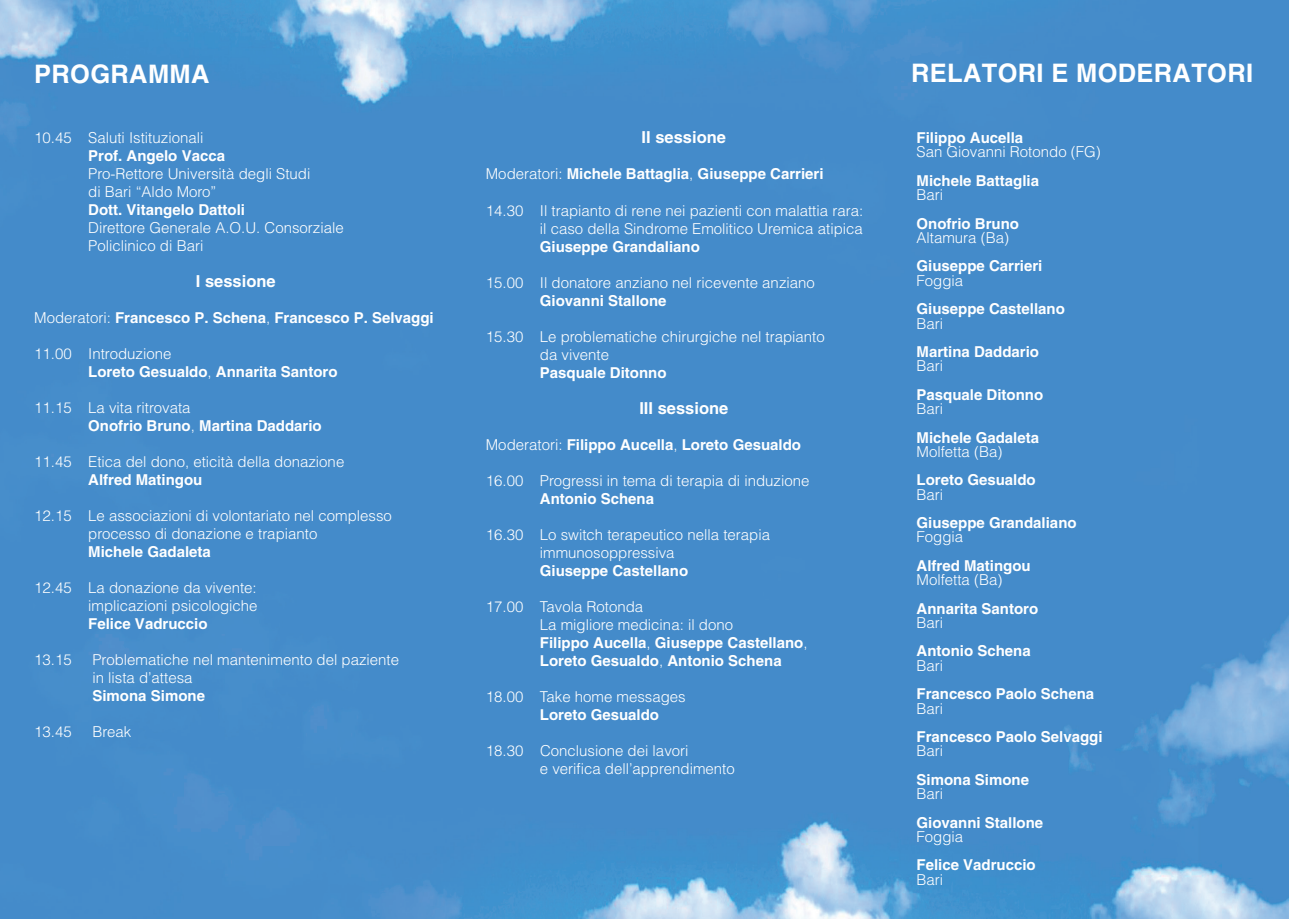
<style>
.page{position:relative;width:1289px;height:919px;background:#fff}
.page>*{position:absolute;margin:0;border:0;box-sizing:border-box;transform-origin:0 0}
.t1{font:700 25.5px "Helvetica";letter-spacing:.01em;color:#fff}
.t2{font:700 16.5px "Helvetica";color:#fff}
.t3{font:300 15px/18px "Helvetica";color:#fff}
.t4{font:700 15px/18px "Helvetica";color:#fff}
.s1{font-weight:300}
</style>
<div class="page">
<img style="left:0;top:0;width:1288px;height:918px">
<h1 class="t1" style="left:34px;top:58px;width:177px">PROGRAMMA</h1>
<h1 class="t1" style="left:911px;top:57px;width:343px">RELATORI E MODERATORI</h1>
<p class="t3" style="left:34px;top:128px;width:171px">10.45 Saluti Istituzionali</p>
<p class="t4" style="left:88px;top:146px;width:138px">Prof. Angelo Vacca</p>
<p class="t3" style="left:88px;top:164px;width:223px">Pro-Rettore Università degli Studi di Bari “Aldo Moro”</p>
<p class="t4" style="left:88px;top:200px;width:158px">Dott. Vitangelo Dattoli</p>
<p class="t3" style="left:88px;top:218px;width:257px">Direttore Generale A.O.U. Consorziale<br>Policlinico di Bari</p>
<p class="t2" style="left:196px;top:271px;width:81px">I sessione</p>
<p class="t4" style="left:34px;top:308px;width:401px"><span class="s1">Moderatori:</span> Francesco P. Schena<span class="s1">,</span> Francesco P. Selvaggi</p>
<p class="t4" style="left:88px;top:344px;width:251px;text-indent:-54px"><span class="s1">11.00 Introduzione<br></span>Loreto Gesualdo<span class="s1">,</span> Annarita Santoro</p>
<p class="t4" style="left:88px;top:398px;width:235px;text-indent:-54px"><span class="s1">11.15 La vita ritrovata<br></span>Onofrio Bruno<span class="s1">,</span> Martina Daddario</p>
<p class="t3" style="left:34px;top:452px;width:311px">11.45 Etica del dono, eticità della donazione</p>
<p class="t4" style="left:88px;top:470px;width:116px">Alfred Matingou</p>
<p class="t3" style="left:88px;top:506px;width:305px;text-indent:-54px">12.15 Le associazioni di volontariato nel complesso processo di donazione e trapianto</p>
<p class="t4" style="left:88px;top:542px;width:124px">Michele Gadaleta</p>
<p class="t3" style="left:34px;top:578px;width:225px;text-align:right">12.45 La donazione da vivente: implicazioni psicologiche</p>
<p class="t4" style="left:88px;top:614px;width:121px">Felice Vadruccio</p>
<p class="t3" style="left:34px;top:650px;width:39px">13.15</p>
<p class="t3" style="left:92px;top:650px;width:308px">Problematiche nel mantenimento del paziente in lista d’attesa</p>
<p class="t4" style="left:92px;top:686px;width:114px">Simona Simone</p>
<p class="t3" style="left:34px;top:722px;width:39px">13.45</p>
<p class="t3" style="left:92px;top:722px;width:40px">Break</p>
<p class="t2" style="left:641px;top:128px;width:86px">II sessione</p>
<p class="t4" style="left:486px;top:165px;width:339px"><span class="s1">Moderatori:</span> Michele Battaglia<span class="s1">,</span> Giuseppe Carrieri</p>
<p class="t3" style="left:486px;top:201px;width:379px;text-align:right">14.30 Il trapianto di rene nei pazienti con malattia rara: il caso della Sindrome Emolitico Uremica atipica</p>
<p class="t4" style="left:540px;top:237px;width:162px">Giuseppe Grandaliano</p>
<p class="t3" style="left:486px;top:273px;width:330px">15.00 Il donatore anziano nel ricevente anziano</p>
<p class="t4" style="left:540px;top:291px;width:128px">Giovanni Stallone</p>
<p class="t3" style="left:540px;top:327px;width:286px;text-indent:-54px">15.30 Le problematiche chirurgiche nel trapianto da vivente</p>
<p class="t4" style="left:540px;top:363px;width:128px">Pasquale Ditonno</p>
<p class="t2" style="left:639px;top:398px;width:90px">III sessione</p>
<p class="t4" style="left:486px;top:435px;width:317px"><span class="s1">Moderatori:</span> Filippo Aucella<span class="s1">,</span> Loreto Gesualdo</p>
<p class="t3" style="left:486px;top:471px;width:325px">16.00 Progressi in tema di terapia di induzione</p>
<p class="t4" style="left:540px;top:489px;width:116px">Antonio Schena</p>
<p class="t3" style="left:540px;top:525px;width:232px;text-indent:-54px">16.30 Lo switch terapeutico nella terapia immunosoppressiva</p>
<p class="t4" style="left:540px;top:561px;width:150px">Giuseppe Castellano</p>
<p class="t4" style="left:540px;top:597px;width:269px;text-indent:-54px"><span class="s1">17.00 Tavola Rotonda<br>La migliore medicina: il dono<br></span>Filippo Aucella<span class="s1">,</span> Giuseppe Castellano<span class="s1">,<br></span>Loreto Gesualdo<span class="s1">,</span> Antonio Schena</p>
<p class="t3" style="left:486px;top:687px;width:201px">18.00 Take home messages</p>
<p class="t4" style="left:540px;top:705px;width:121px">Loreto Gesualdo</p>
<p class="t3" style="left:540px;top:741px;width:196px;text-indent:-54px">18.30 Conclusione dei lavori<br>e verifica dell’apprendimento</p>
<p class="t4" style="left:916px;top:129px;width:108px">Filippo Aucella</p>
<p class="t3" style="left:916px;top:143px;width:186px">San Giovanni Rotondo (FG)</p>
<p class="t4" style="left:916px;top:171px;width:124px">Michele Battaglia</p>
<p class="t3" style="left:916px;top:186px;width:28px">Bari</p>
<p class="t4" style="left:916px;top:214px;width:104px">Onofrio Bruno</p>
<p class="t3" style="left:916px;top:228px;width:94px">Altamura (Ba)</p>
<p class="t4" style="left:916px;top:257px;width:127px">Giuseppe Carrieri</p>
<p class="t3" style="left:916px;top:271px;width:48px">Foggia</p>
<p class="t4" style="left:916px;top:300px;width:150px">Giuseppe Castellano</p>
<p class="t3" style="left:916px;top:314px;width:28px">Bari</p>
<p class="t4" style="left:916px;top:342px;width:124px">Martina Daddario</p>
<p class="t3" style="left:916px;top:357px;width:28px">Bari</p>
<p class="t4" style="left:916px;top:385px;width:128px">Pasquale Ditonno</p>
<p class="t3" style="left:916px;top:399px;width:28px">Bari</p>
<p class="t4" style="left:916px;top:428px;width:124px">Michele Gadaleta</p>
<p class="t3" style="left:916px;top:442px;width:87px">Molfetta (Ba)</p>
<p class="t4" style="left:916px;top:471px;width:121px">Loreto Gesualdo</p>
<p class="t3" style="left:916px;top:485px;width:28px">Bari</p>
<p class="t4" style="left:916px;top:513px;width:162px">Giuseppe Grandaliano</p>
<p class="t3" style="left:916px;top:528px;width:48px">Foggia</p>
<p class="t4" style="left:916px;top:556px;width:116px">Alfred Matingou</p>
<p class="t3" style="left:916px;top:570px;width:87px">Molfetta (Ba)</p>
<p class="t4" style="left:916px;top:599px;width:123px">Annarita Santoro</p>
<p class="t3" style="left:916px;top:613px;width:28px">Bari</p>
<p class="t4" style="left:916px;top:642px;width:116px">Antonio Schena</p>
<p class="t3" style="left:916px;top:656px;width:28px">Bari</p>
<p class="t4" style="left:916px;top:684px;width:179px">Francesco Paolo Schena</p>
<p class="t3" style="left:916px;top:699px;width:28px">Bari</p>
<p class="t4" style="left:916px;top:727px;width:187px">Francesco Paolo Selvaggi</p>
<p class="t3" style="left:916px;top:741px;width:28px">Bari</p>
<p class="t4" style="left:916px;top:770px;width:114px">Simona Simone</p>
<p class="t3" style="left:916px;top:784px;width:28px">Bari</p>
<p class="t4" style="left:916px;top:813px;width:128px">Giovanni Stallone</p>
<p class="t3" style="left:916px;top:827px;width:48px">Foggia</p>
<p class="t4" style="left:916px;top:855px;width:121px">Felice Vadruccio</p>
<p class="t3" style="left:916px;top:870px;width:28px">Bari</p>
</div>
